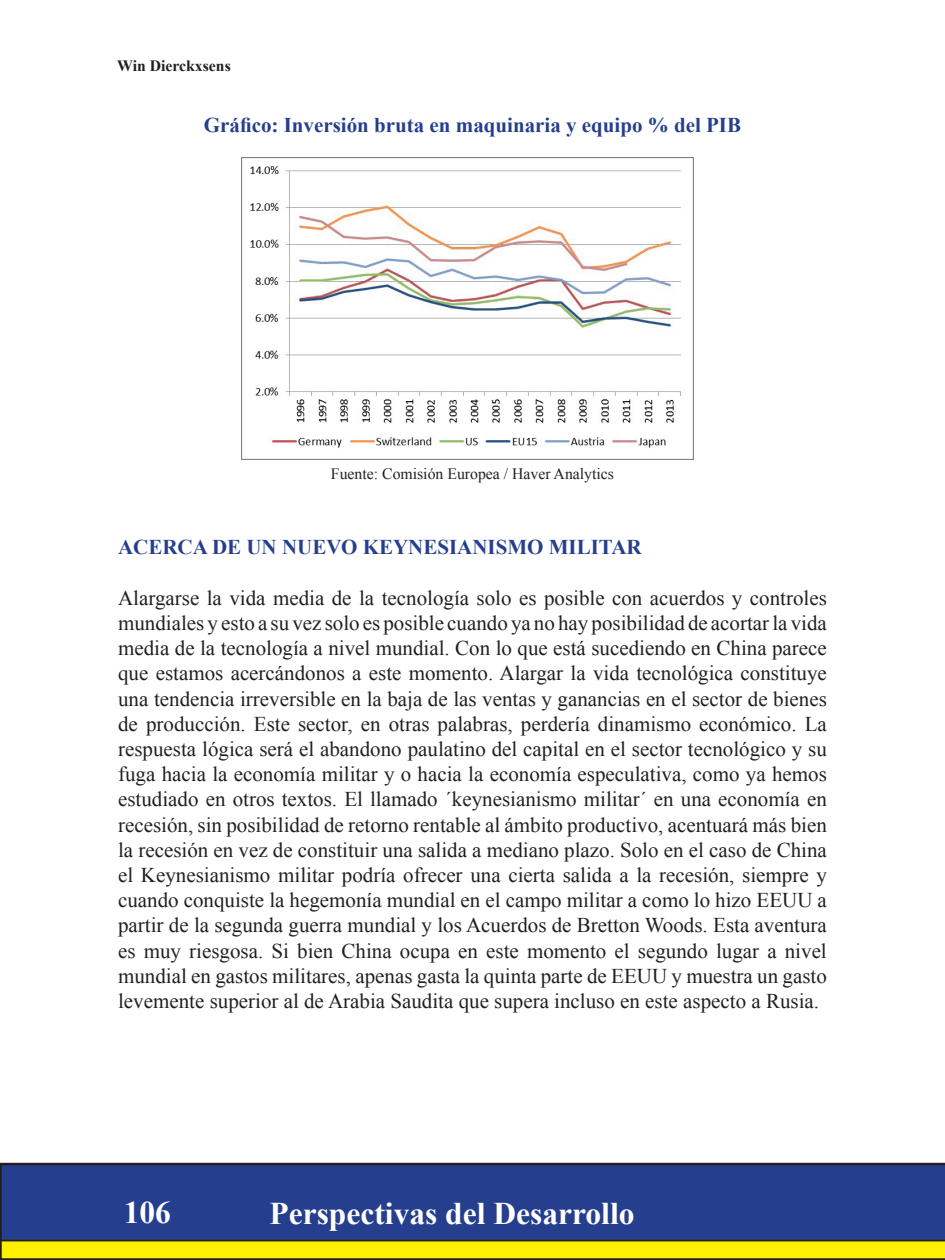
<style>
.page{position:relative;width:945px;height:1260px;background:#fff}
.page>*{position:absolute;margin:0;border:0;box-sizing:border-box;transform-origin:0 0}
.t1{font:700 31.5px "Times New Roman";color:#fff}
.t2{font:21px/25.2px "Times New Roman";color:#231f20;text-align:justify}
.t3{font:700 21px "Times New Roman";color:#253f8e}
.t4{font:15.75px "Times New Roman";color:#231f20}
.t5{font:700 15.75px "Times New Roman";color:#231f20}
</style>
<div class="page">
<svg style="left:0;top:1163px;width:945px;height:97px;background:#dbce05"></svg>
<div style="left:0;top:1164px;width:945px;height:77px;background:#253f8e"></div>
<img style="left:241px;top:158px;width:453px;height:302px">
<p class="t5" style="left:117px;top:55px;width:115px">Win Dierckxsens</p>
<p class="t3" style="left:204px;top:111px;width:539px">Gráfico: Inversión bruta en maquinaria y equipo % del PIB</p>
<p class="t4" style="left:331px;top:463px;width:285px">Fuente: Comisión Europea / Haver Analytics</p>
<p class="t3" style="left:118px;top:533px;width:525px">ACERCA DE UN NUEVO KEYNESIANISMO MILITAR</p>
<p class="t2" style="left:118px;top:585px;width:710px">Alargarse la vida media de la tecnología solo es posible con acuerdos y controles mundiales y esto a su vez solo es posible cuando ya no hay posibilidad de acortar la vida media de la tecnología a nivel mundial. Con lo que está sucediendo en China parece que estamos acercándonos a este momento. Alargar la vida tecnológica constituye una tendencia irreversible en la baja de las ventas y ganancias en el sector de bienes de producción. Este sector, en otras palabras, perdería dinamismo económico. La respuesta lógica será el abandono paulatino del capital en el sector tecnológico y su fuga hacia la economía militar y o hacia la economía especulativa, como ya hemos estudiado en otros textos. El llamado ´keynesianismo militar´ en una economía en recesión, sin posibilidad de retorno rentable al ámbito productivo, acentuará más bien la recesión en vez de constituir una salida a mediano plazo. Solo en el caso de China el Keynesianismo militar podría ofrecer una cierta salida a la recesión, siempre y cuando conquiste la hegemonía mundial en el campo militar a como lo hizo EEUU a partir de la segunda guerra mundial y los Acuerdos de Bretton Woods. Esta aventura es muy riesgosa. Si bien China ocupa en este momento el segundo lugar a nivel mundial en gastos militares, apenas gasta la quinta parte de EEUU y muestra un gasto levemente superior al de Arabia Saudita que supera incluso en este aspecto a Rusia.</p>
<h1 class="t1" style="left:124px;top:1191px;width:49px">106</h1>
<h1 class="t1" style="left:270px;top:1192px;width:367px">Perspectivas del Desarrollo</h1>
</div>
